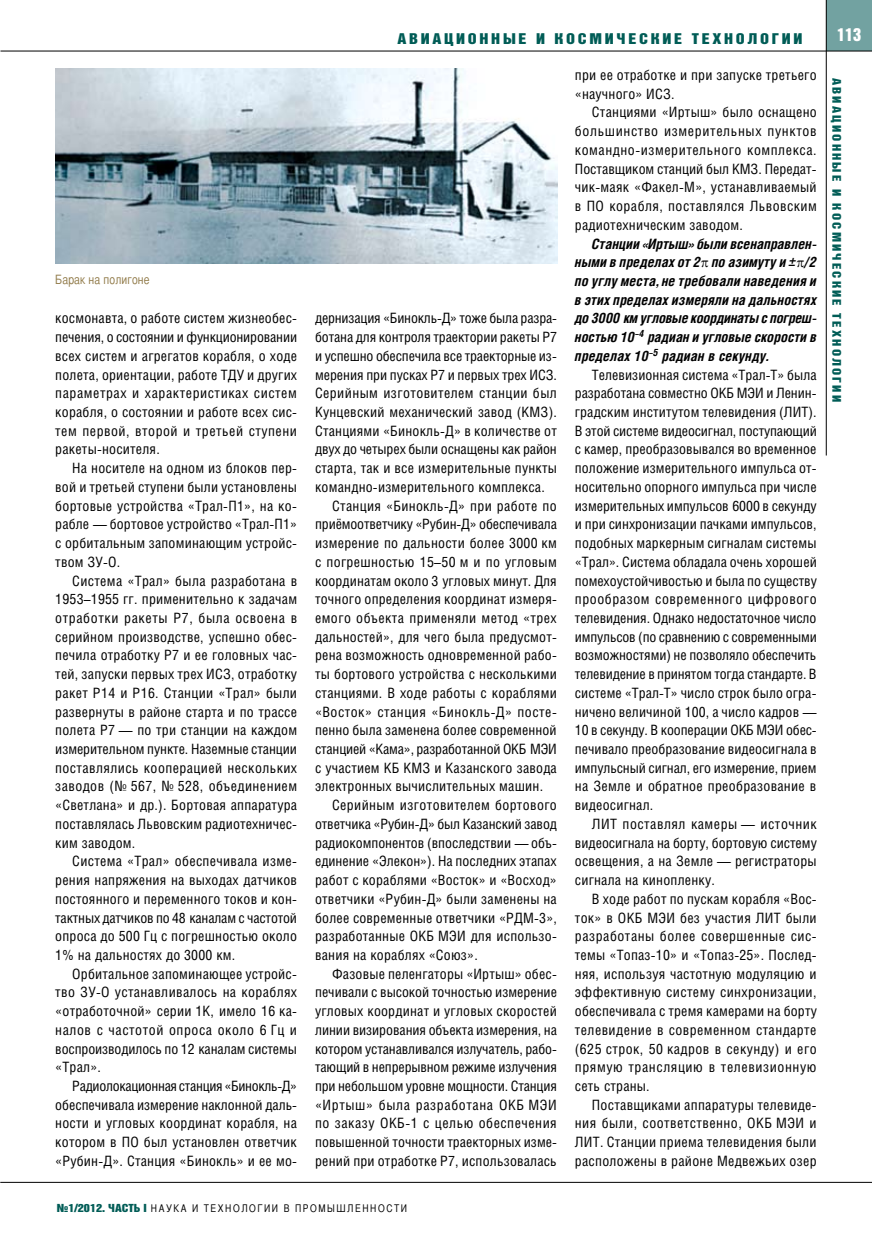
<style>
.page{position:relative;width:872px;height:1234px;background:#fff}
.page>*{position:absolute;margin:0;border:0;box-sizing:border-box;transform-origin:0 0}
.t1{font:18px "Bastion Kontrast Alt C";color:#fff}
.t2{font:15px "Bastion Kontrast Alt C";letter-spacing:.15em;color:#005c56;scale:1.2 1}
.t3{font:14.25px/18.8px "Helios Cond C";letter-spacing:.015em;color:#000;text-align:justify}
.t4{font:14.25px "Helios Cond C";letter-spacing:-.01em;color:#000}
.t5{font:italic 700 14.25px/18.8px "Helios Cond C";letter-spacing:.005em;color:#000;text-align:justify}
.t6{font:14.25px "Helios Cond C";letter-spacing:-.005em;color:#000}
.t7{font:14.25px "Helios Cond C";letter-spacing:.035em;color:#000}
.t8{font:14.25px "Helios Cond C";letter-spacing:.04em;color:#000}
.t9{font:12.75px "Bastion C";letter-spacing:.01em;color:#927c4b}
.t10{font:12px "Bastion Kontrast Alt C";letter-spacing:.15em;color:#005c56;scale:1.2 1}
.t11{font:10.5px "Bastion C";letter-spacing:.15em;color:#000}
.s1{font-family:"Bastion Kontrast Alt C";font-size:11.25px;color:#005c56}
</style>
<div class="page">
<div style="left:826px;top:0;width:46px;height:51px;background:#72a2a1"></div>
<hr style="left:0;top:51px;width:872px;height:1px;background:#000">
<hr style="left:0;top:1181px;width:872px;height:1px;background:#000">
<hr style="left:826px;top:0;width:1px;height:455px;background:#000">
<img style="left:55px;top:68px;width:502px;height:195px">
<p class="t9" style="left:55px;top:272px;width:96px">Барак на полигоне</p>
<p class="t3" style="left:55px;top:308px;width:243px">космонавта, о работе систем жизнеобес&shy;печения, о состоянии и функционировании всех систем и агрегатов корабля, о ходе полета, ориентации, работе ТДУ и других параметрах и характеристиках систем корабля, о состоянии и работе всех сис&shy;тем первой, второй и третьей ступени ракеты-носителя.</p>
<p class="t3" style="left:55px;top:458px;width:243px;text-indent:17px">На носителе на одном из блоков пер&shy;вой и третьей ступени были установлены бортовые устройства «Трал-П1», на ко&shy;рабле — бортовое устройство «Трал-П1» с орбитальным запоминающим устройс&shy;твом ЗУ-О.</p>
<p class="t3" style="left:55px;top:570px;width:243px;text-indent:17px">Система «Трал» была разработана в 1953–1955 гг. применительно к задачам отработки ракеты Р7, была освоена в серийном производстве, успешно обес&shy;печила отработку Р7 и ее головных час&shy;тей, запуски первых трех ИСЗ, отработку ракет Р14 и Р16. Станции «Трал» были развернуты в районе старта и по трассе полета Р7 — по три станции на каждом измерительном пункте. Наземные станции поставлялись кооперацией нескольких заводов (№ 567, № 528, объединением «Светлана» и др.). Бортовая аппаратура поставлялась Львовским радиотехничес&shy;ким заводом.</p>
<p class="t3" style="left:55px;top:851px;width:243px;text-indent:17px">Система «Трал» обеспечивала изме&shy;рения напряжения на выходах датчиков постоянного и переменного токов и кон&shy;тактных датчиков по 48 каналам с частотой опроса до 500 Гц с погрешностью около 1% на дальностях до 3000 км.</p>
<p class="t3" style="left:55px;top:963px;width:243px;text-indent:17px">Орбитальное запоминающее устройс&shy;тво ЗУ-О устанавливалось на кораблях «отработочной» серии 1К, имело 16 ка&shy;налов с частотой опроса около 6 Гц и воспроизводилось по 12 каналам системы «Трал».</p>
<p class="t3" style="left:55px;top:1075px;width:243px;text-indent:17px">Радиолокационная станция «Бинокль-Д» обеспечивала измерение наклонной даль&shy;ности и угловых координат корабля, на котором в ПО был установлен ответчик «Рубин-Д». Станция «Бинокль» и ее мо-</p>
<p class="t2" style="left:397px;top:31px;width:339px">АВИАЦИОННЫЕ И КОСМИЧЕСКИЕ ТЕХНОЛОГИИ</p>
<p class="t1" style="left:837px;top:25px;width:26px">113</p>
<p class="t4" style="left:315px;top:310px;width:243px">дернизация «Бинокль-Д» тоже была разра-</p>
<p class="t4" style="left:315px;top:328px;width:243px">ботана для контроля траектории ракеты Р7</p>
<p class="t4" style="left:315px;top:347px;width:243px">и успешно обеспечила все траекторные из-</p>
<p class="t6" style="left:315px;top:366px;width:243px">мерения при пусках Р7 и первых трех ИСЗ.</p>
<p class="t3" style="left:315px;top:383px;width:243px">Серийным изготовителем станции был</p>
<p class="t3" style="left:315px;top:402px;width:243px">Кунцевский механический завод (КМЗ).</p>
<p class="t3" style="left:315px;top:421px;width:243px">Станциями «Бинокль-Д» в количестве от</p>
<p class="t6" style="left:315px;top:440px;width:243px">двух до четырех были оснащены как район</p>
<p class="t3" style="left:315px;top:458px;width:243px">старта, так и все измерительные пункты</p>
<p class="t3" style="left:315px;top:477px;width:231px">командно-измерительного комплекса.</p>
<p class="t3" style="left:332px;top:496px;width:226px">Станция «Бинокль-Д» при работе по</p>
<p class="t4" style="left:315px;top:515px;width:243px">приёмоответчику «Рубин-Д» обеспечивала</p>
<p class="t3" style="left:315px;top:533px;width:243px">измерение по дальности более 3000 км</p>
<p class="t3" style="left:315px;top:552px;width:243px">с погрешностью 15–50 м и по угловым</p>
<p class="t3" style="left:315px;top:570px;width:243px">координатам около 3 угловых минут. Для</p>
<p class="t3" style="left:315px;top:589px;width:243px">точного определения координат измеря-</p>
<p class="t3" style="left:315px;top:608px;width:243px">емого объекта применяли метод «трех</p>
<p class="t3" style="left:315px;top:626px;width:243px">дальностей», для чего была предусмот-</p>
<p class="t3" style="left:315px;top:645px;width:243px">рена возможность одновременной рабо-</p>
<p class="t3" style="left:315px;top:664px;width:243px">ты бортового устройства с несколькими</p>
<p class="t3" style="left:315px;top:683px;width:243px">станциями. В ходе работы с кораблями</p>
<p class="t7" style="left:315px;top:702px;width:243px">«Восток» станция «Бинокль-Д» посте-</p>
<p class="t3" style="left:315px;top:720px;width:243px">пенно была заменена более современной</p>
<p class="t4" style="left:315px;top:740px;width:243px">станцией «Кама», разработанной ОКБ МЭИ</p>
<p class="t3" style="left:315px;top:757px;width:243px">с участием КБ КМЗ и Казанского завода</p>
<p class="t3" style="left:315px;top:776px;width:230px">электронных вычислительных машин.</p>
<p class="t3" style="left:332px;top:795px;width:226px">Серийным изготовителем бортового</p>
<p class="t4" style="left:315px;top:815px;width:243px">ответчика «Рубин-Д» был Казанский завод</p>
<p class="t3" style="left:315px;top:832px;width:243px">радиокомпонентов (впоследствии — объ-</p>
<p class="t3" style="left:315px;top:851px;width:243px">единение «Элекон»). На последних этапах</p>
<p class="t3" style="left:315px;top:870px;width:243px">работ с кораблями «Восток» и «Восход»</p>
<p class="t3" style="left:315px;top:888px;width:243px">ответчики «Рубин-Д» были заменены на</p>
<p class="t3" style="left:315px;top:907px;width:243px">более современные ответчики «РДМ-3»,</p>
<p class="t3" style="left:315px;top:926px;width:243px">разработанные ОКБ МЭИ для использо-</p>
<p class="t3" style="left:315px;top:945px;width:164px">вания на кораблях «Союз».</p>
<p class="t3" style="left:332px;top:963px;width:226px">Фазовые пеленгаторы «Иртыш» обес-</p>
<p class="t3" style="left:315px;top:982px;width:243px">печивали с высокой точностью измерение</p>
<p class="t3" style="left:315px;top:1001px;width:243px">угловых координат и угловых скоростей</p>
<p class="t6" style="left:315px;top:1020px;width:243px">линии визирования объекта измерения, на</p>
<p class="t4" style="left:315px;top:1039px;width:243px">котором устанавливался излучатель, рабо-</p>
<p class="t4" style="left:315px;top:1058px;width:243px">тающий в непрерывном режиме излучения</p>
<p class="t4" style="left:315px;top:1077px;width:243px">при небольшом уровне мощности. Станция</p>
<p class="t8" style="left:315px;top:1095px;width:243px">«Иртыш» была разработана ОКБ МЭИ</p>
<p class="t7" style="left:315px;top:1114px;width:243px">по заказу ОКБ-1 с целью обеспечения</p>
<p class="t3" style="left:315px;top:1132px;width:243px">повышенной точности траекторных изме-</p>
<p class="t3" style="left:315px;top:1150px;width:243px">рений при отработке Р7, использовалась</p>
<p class="t3" style="left:575px;top:65px;width:243px">при ее отработке и при запуске третьего «научного» ИСЗ.</p>
<p class="t3" style="left:575px;top:103px;width:243px;text-indent:17px">Станциями «Иртыш» было оснащено большинство измерительных пунктов командно-измерительного комплекса.<br>Поставщиком станций был КМЗ. Передат&shy;чик-маяк «Факел-М», устанавливаемый в ПО корабля, поставлялся Львовским радиотехническим заводом.</p>
<p class="t5" style="left:575px;top:233px;width:243px;text-indent:17px">Станции «Иртыш» были всенаправлен&shy;ными в пределах от 2 по азимуту и ± /2 по углу места, не требовали наведения и в этих пределах измеряли на дальностях до 3000 км угловые координаты с погреш&shy;ностью 10<sup>–4</sup> радиан и угловые скорости в пределах 10<sup>–5</sup> радиан в секунду.</p>
<p class="t3" style="left:575px;top:365px;width:243px;text-indent:17px">Телевизионная система «Трал-Т» была разработана совместно ОКБ МЭИ и Ленин&shy;градским институтом телевидения (ЛИТ).<br>В этой системе видеосигнал, поступающий с камер, преобразовывался во временное положение измерительного импульса от&shy;носительно опорного импульса при числе измерительных импульсов 6000 в секунду и при синхронизации пачками импульсов, подобных маркерным сигналам системы «Трал». Система обладала очень хорошей помехоустойчивостью и была по существу прообразом современного цифрового телевидения. Однако недостаточное число импульсов (по сравнению с современными возможностями) не позволяло обеспечить телевидение в принятом тогда стандарте. В системе «Трал-Т» число строк было огра&shy;ничено величиной 100, а число кадров — 10 в секунду. В кооперации ОКБ МЭИ обес&shy;печивало преобразование видеосигнала в импульсный сигнал, его измерение, прием на Земле и обратное преобразование в видеосигнал.</p>
<p class="t3" style="left:575px;top:814px;width:243px;text-indent:17px">ЛИТ поставлял камеры — источник видеосигнала на борту, бортовую систему освещения, а на Земле — регистраторы сигнала на кинопленку.</p>
<p class="t3" style="left:575px;top:888px;width:243px;text-indent:17px">В ходе работ по пускам корабля «Вос&shy;ток» в ОКБ МЭИ без участия ЛИТ были разработаны более совершенные сис&shy;темы «Топаз-10» и «Топаз-25». Послед&shy;няя, используя частотную модуляцию и эффективную систему синхронизации, обеспечивала с тремя камерами на борту телевидение в современном стандарте (625 строк, 50 кадров в секунду) и его прямую трансляцию в телевизионную сеть страны.</p>
<p class="t3" style="left:575px;top:1094px;width:243px;text-indent:17px">Поставщиками аппаратуры телевиде&shy;ния были, соответственно, ОКБ МЭИ и ЛИТ. Станции приема телевидения были расположены в районе Медвежьих озер</p>
<p class="t10" style="left:842px;top:78px;width:271px;rotate:90deg">АВИАЦИОННЫЕ И КОСМИЧЕСКИЕ ТЕХНОЛОГИИ</p>
<p class="t11" style="left:57px;top:1201px;width:352px"><span class="s1">№1/2012. ЧАСТЬ I</span> НАУКА И ТЕХНОЛОГИИ В ПРОМЫШЛЕННОСТИ</p>
</div>
